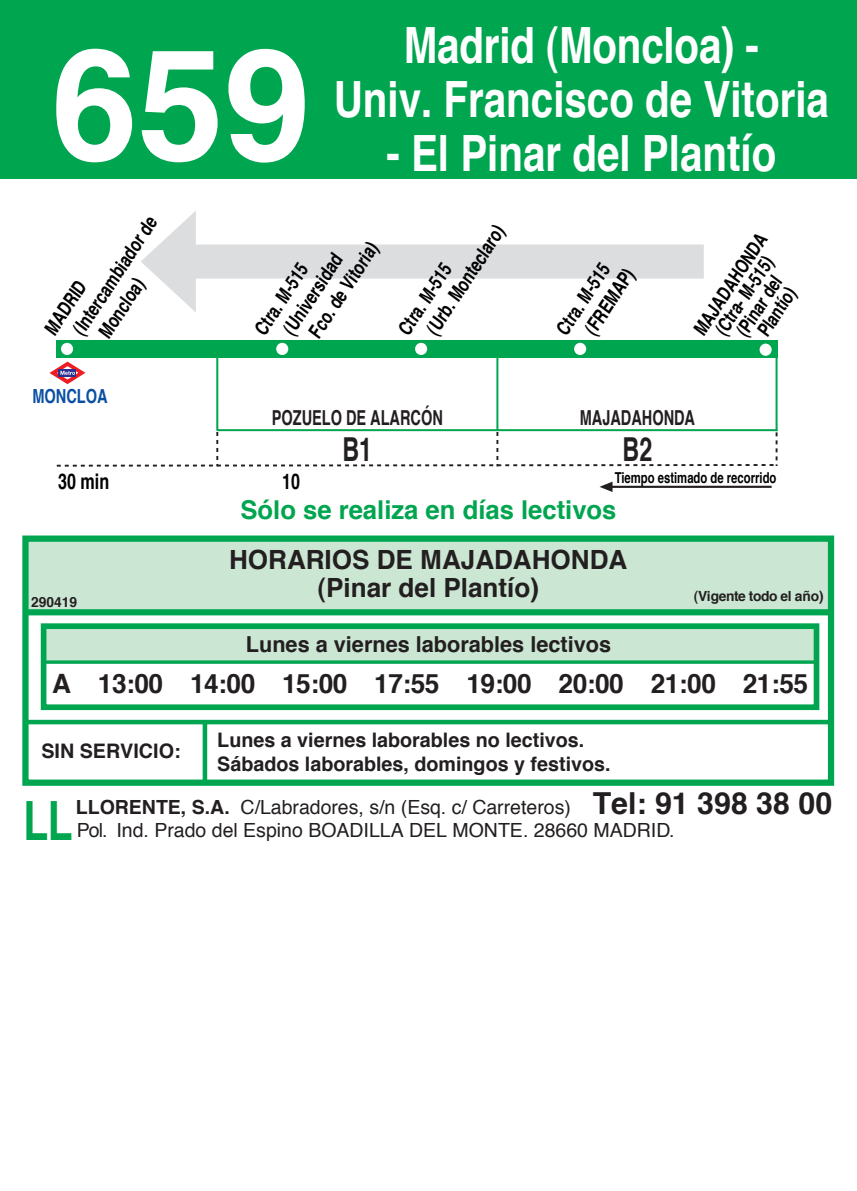
<style>
.page{position:relative;width:857px;height:1191px;background:#fff}
.page>*{position:absolute;margin:0;border:0;box-sizing:border-box;transform-origin:0 0}
.t1{font:700 154.8px "Helvetica";color:#fff}
.t2{font:700 54.2px "Helvetica";color:#00a54f;scale:.75 1}
.t3{font:700 50px/54px "Helvetica";color:#fff;text-align:center;scale:.81 1}
.t4{font:700 33px "Helvetica";color:#231f20;scale:.7 1}
.t5{font:700 26.6px "Helvetica";letter-spacing:-.02em;color:#231f20}
.t6{font:700 26.4px/28px "Helvetica";color:#231f20;text-align:center}
.t7{font:700 26px "Helvetica";color:#00a54f}
.t8{font:700 22px "Helvetica";color:#231f20}
.t9{font:700 21.6px "Helvetica";color:#000;scale:.75 1}
.t10{font:700 20.6px "Helvetica";color:#231f20;scale:.7 1}
.t11{font:700 20px/24px "Helvetica";color:#231f20}
.t12{font:700 19.6px/23.4px "Helvetica";color:#000;scale:.78 1}
.t13{font:19.4px "Helvetica";color:#231f20}
.t14{font:700 19.4px "Helvetica";color:#000;scale:.77 1}
.t15{font:700 19.4px "Helvetica";color:#0a4fa2;scale:.75 1}
.t16{font:700 19.2px/18px "Helvetica";color:#000;text-align:center;scale:.77 1}
.t17{font:700 15px "Helvetica";color:#000;scale:.75 1}
.t18{font:700 14px "Helvetica";letter-spacing:-.03em;color:#231f20}
.s1{font-weight:700}
.s2{font-weight:700;font-size:30.4px}
</style>
<div class="page">
<div style="left:27px;top:540px;width:802px;height:73px;background:#cbe6d3"></div>
<div style="left:26px;top:609px;width:803px;height:6px;background:#00a54f"></div>
<div style="left:22px;top:535px;width:811px;height:251px;border:6px solid #00a54f"></div>
<div style="left:43px;top:628px;width:770px;height:34px;background:#cbe6d3"></div>
<svg style="left:48px;top:660px;width:763px;height:4px"></svg>
<div style="left:41px;top:623px;width:777px;height:87px;border:6px solid #00a54f"></div>
<div style="left:0;top:0;width:856px;height:178px;background:#00a54f"></div>
<svg style="left:141px;top:211px;width:562px;height:101px"></svg>
<svg style="left:599px;top:482px;width:13px;height:10px"></svg>
<hr style="left:611px;top:486px;width:160px;height:2px;background:#231f20">
<div style="left:56px;top:341px;width:721px;height:17px;background:#00a54f"></div>
<hr style="left:775px;top:357px;width:2px;height:74px;background:#00a54f">
<div style="left:61px;top:343px;width:12px;height:12px;background:#fff;border-radius:50%"></div>
<hr style="left:216px;top:357px;width:2px;height:74px;background:#00a54f">
<svg style="left:56px;top:432px;width:722px;height:35px"></svg>
<hr style="left:496px;top:357px;width:2px;height:74px;background:#00a54f">
<hr style="left:217px;top:429px;width:560px;height:2px;background:#00a54f">
<div style="left:759px;top:343px;width:12px;height:13px;background:#fff;border-radius:50%"></div>
<div style="left:574px;top:343px;width:12px;height:12px;background:#fff;border-radius:50%"></div>
<div style="left:415px;top:343px;width:12px;height:12px;background:#fff;border-radius:50%"></div>
<div style="left:276px;top:343px;width:12px;height:12px;background:#fff;border-radius:50%"></div>
<svg style="left:49px;top:361px;width:36px;height:23px"></svg>
<hr style="left:23px;top:720px;width:807px;height:4px;background:#00a54f">
<div style="left:202px;top:722px;width:5px;height:60px;background:#00a54f"></div>
<h1 class="t1" style="left:51px;top:-20px;width:260px">659</h1>
<h3 class="t3" style="left:333px;top:19px;width:612px">Madrid (Moncloa) -<br>Univ. Francisco de Vitoria</h3>
<h3 class="t3" style="left:386px;top:127px;width:482px">- El Pinar del Plantío</h3>
<p class="t12" style="left:74px;top:317px;width:163px;text-indent:-11px;rotate:-57deg">(Intercambiador de<br>Moncloa)</p>
<p class="t14" style="left:36px;top:324px;width:79px;rotate:-57deg">MADRID</p>
<p class="t15" style="left:32px;top:380px;width:102px">MONCLOA</p>
<p class="t12" style="left:284px;top:317px;width:142px;text-indent:-11px;rotate:-57deg">(Universidad<br>Fco. de Vitoria)</p>
<p class="t14" style="left:246px;top:324px;width:106px;rotate:-57deg">Ctra. M-515</p>
<p class="t12" style="left:421px;top:327px;width:163px;rotate:-57deg">(Urb. Monteclaro)</p>
<p class="t14" style="left:389px;top:324px;width:106px;rotate:-57deg">Ctra. M-515</p>
<p class="t10" style="left:272px;top:401px;width:246px">POZUELO DE ALARCÓN</p>
<h3 class="t4" style="left:342px;top:422px;width:44px">B1</h3>
<p class="t9" style="left:58px;top:464px;width:70px">30 min</p>
<p class="t9" style="left:282px;top:464px;width:25px">10</p>
<p class="t14" style="left:547px;top:324px;width:106px;rotate:-57deg">Ctra. M-515</p>
<p class="t12" style="left:579px;top:327px;width:97px;rotate:-57deg">(FREMAP)</p>
<p class="t16" style="left:690px;top:329px;width:154px;rotate:-57deg">MAJADAHONDA (Ctra- M-515) (Pinar del<br>Plantío)</p>
<p class="t10" style="left:579px;top:401px;width:166px">MAJADAHONDA</p>
<h3 class="t4" style="left:622px;top:422px;width:44px">B2</h3>
<p class="t17" style="left:614px;top:465px;width:217px">Tiempo estimado de recorrido</p>
<p class="t18" style="left:31px;top:590px;width:47px">290419</p>
<h3 class="t7" style="left:240px;top:489px;width:377px">Sólo se realiza en días lectivos</h3>
<h3 class="t6" style="left:229px;top:546px;width:399px">HORARIOS DE MAJADAHONDA (Pinar del Plantío)</h3>
<p class="t8" style="left:246px;top:626px;width:366px">Lunes a viernes laborables lectivos</p>
<p class="t18" style="left:693px;top:584px;width:131px">(Vigente todo el año)</p>
<h3 class="t5" style="left:52px;top:662px;width:757px">A 13:00 14:00 15:00 17:55 19:00 20:00 21:00 21:55</h3>
<p class="t11" style="left:41px;top:739px;width:140px">SIN SERVICIO:</p>
<p class="t11" style="left:217px;top:728px;width:394px">Lunes a viernes laborables no lectivos.<br>Sábados laborables, domingos y festivos.</p>
<p class="t13" style="left:76px;top:791px;width:757px"><span class="s1">LLORENTE, S.A.</span> C/Labradores, s/n (Esq. c/ Carreteros) <span class="s2">Tel: 91 398 38 00</span></p>
<h2 class="t2" style="left:24px;top:777px;width:67px">LL</h2>
<p class="t13" style="left:77px;top:815px;width:598px">Pol. Ind. Prado del Espino BOADILLA DEL MONTE. 28660 MADRID.</p>
</div>
